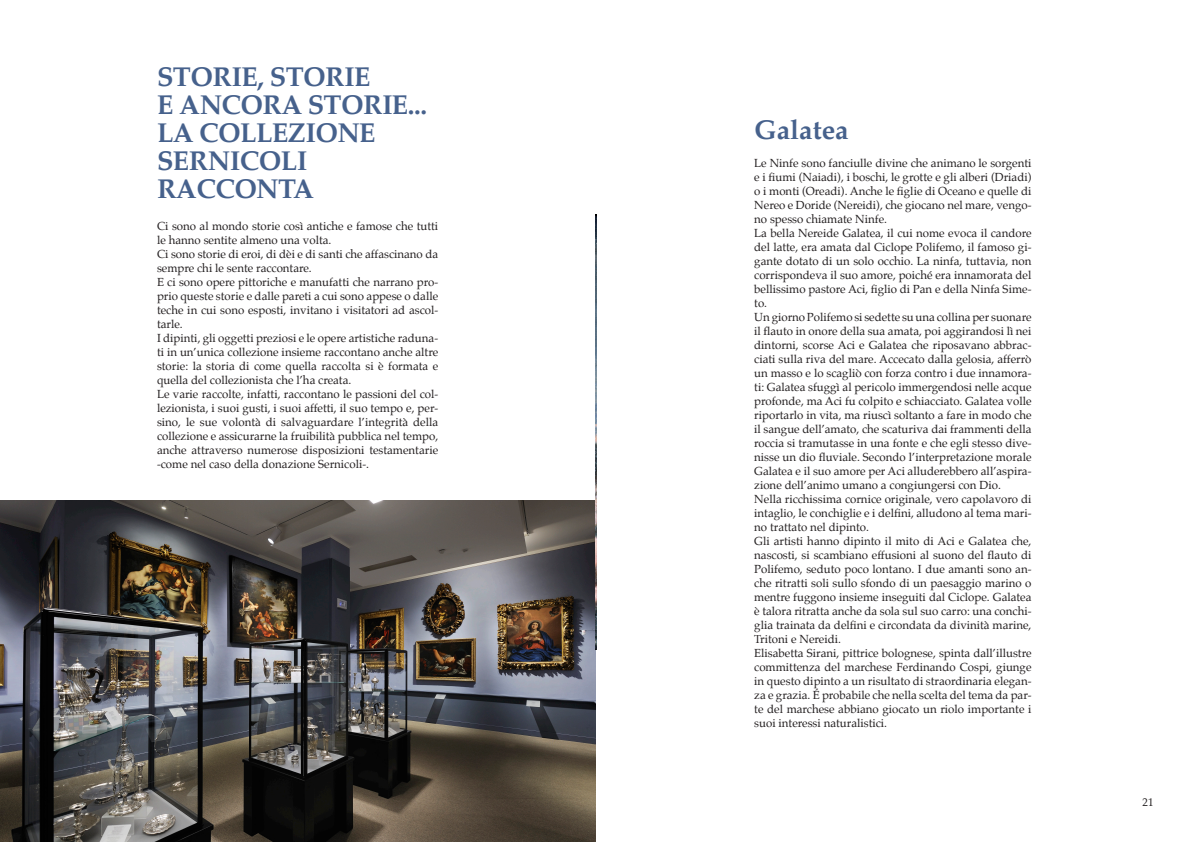
<style>
.page{position:relative;width:1191px;height:842px;background:#fff}
.page>*{position:absolute;margin:0;border:0;box-sizing:border-box;transform-origin:0 0}
.t1{font:700 27px/28px "Palatino";letter-spacing:-.02em;color:#46618c}
.t2{font:700 27px "Palatino";color:#46618c}
.t3{font:11.5px/14px "Palatino";color:#231f20}
.t4{font:11px "Palatino";color:#231f20}
</style>
<div class="page">
<img style="left:0;top:501px;width:595px;height:341px">
<img style="left:595px;top:215px;width:1px;height:435px">
<h1 class="t1" style="left:157px;top:62px;width:272px">STORIE, STORIE<br>E ANCORA STORIE...<br>LA COLLEZIONE<br>SERNICOLI<br>RACCONTA</h1>
<p class="t3" style="left:157px;top:219px;width:283px">Ci sono al mondo storie così antiche e famose che tutti le hanno sentite almeno una volta.<br>Ci sono storie di eroi, di dèi e di santi che affascinano da sempre chi le sente raccontare.<br>E ci sono opere pittoriche e manufatti che narrano pro&shy;prio queste storie e dalle pareti a cui sono appese o dalle teche in cui sono esposti, invitano i visitatori ad ascol&shy;tarle.<br>I dipinti, gli oggetti preziosi e le opere artistiche raduna&shy;ti in un’unica collezione insieme raccontano anche altre storie: la storia di come quella raccolta si è formata e quella del collezionista che l’ha creata.<br>Le varie raccolte, infatti, raccontano le passioni del col&shy;lezionista, i suoi gusti, i suoi affetti, il suo tempo e, per&shy;sino, le sue volontà di salvaguardare l’integrità della collezione e assicurarne la fruibilità pubblica nel tempo, anche attraverso numerose disposizioni testamentarie -come nel caso della donazione Sernicoli-.</p>
<h1 class="t2" style="left:754px;top:106px;width:96px">Galatea</h1>
<p class="t3" style="left:754px;top:156px;width:279px">Le Ninfe sono fanciulle divine che animano le sorgenti e i fiumi (Naiadi), i boschi, le grotte e gli alberi (Driadi) o i monti (Oreadi). Anche le figlie di Oceano e quelle di Nereo e Doride (Nereidi), che giocano nel mare, vengo&shy;no spesso chiamate Ninfe.<br>La bella Nereide Galatea, il cui nome evoca il candore del latte, era amata dal Ciclope Polifemo, il famoso gi&shy;gante dotato di un solo occhio. La ninfa, tuttavia, non corrispondeva il suo amore, poiché era innamorata del bellissimo pastore Aci, figlio di Pan e della Ninfa Sime&shy;to.<br>Un giorno Polifemo si sedette su una collina per suonare il flauto in onore della sua amata, poi aggirandosi lì nei dintorni, scorse Aci e Galatea che riposavano abbrac&shy;ciati sulla riva del mare. Accecato dalla gelosia, afferrò un masso e lo scagliò con forza contro i due innamora&shy;ti: Galatea sfuggì al pericolo immergendosi nelle acque profonde, ma Aci fu colpito e schiacciato. Galatea volle riportarlo in vita, ma riuscì soltanto a fare in modo che il sangue dell’amato, che scaturiva dai frammenti della roccia si tramutasse in una fonte e che egli stesso dive&shy;nisse un dio fluviale. Secondo l’interpretazione morale Galatea e il suo amore per Aci alluderebbero all’aspira&shy;zione dell’animo umano a congiungersi con Dio.<br>Nella ricchissima cornice originale, vero capolavoro di intaglio, le conchiglie e i delfini, alludono al tema mari&shy;no trattato nel dipinto.<br>Gli artisti hanno dipinto il mito di Aci e Galatea che, nascosti, si scambiano effusioni al suono del flauto di Polifemo, seduto poco lontano. I due amanti sono an&shy;che ritratti soli sullo sfondo di un paesaggio marino o mentre fuggono insieme inseguiti dal Ciclope. Galatea è talora ritratta anche da sola sul suo carro: una conchi&shy;glia trainata da delfini e circondata da divinità marine, Tritoni e Nereidi.<br>Elisabetta Sirani, pittrice bolognese, spinta dall’illustre committenza del marchese Ferdinando Cospi, giunge in questo dipinto a un risultato di straordinaria elegan&shy;za e grazia. É probabile che nella scelta del tema da par&shy;te del marchese abbiano giocato un riolo importante i suoi interessi naturalistici.</p>
<p class="t4" style="left:1143px;top:793px;width:12px">21</p>
</div>
